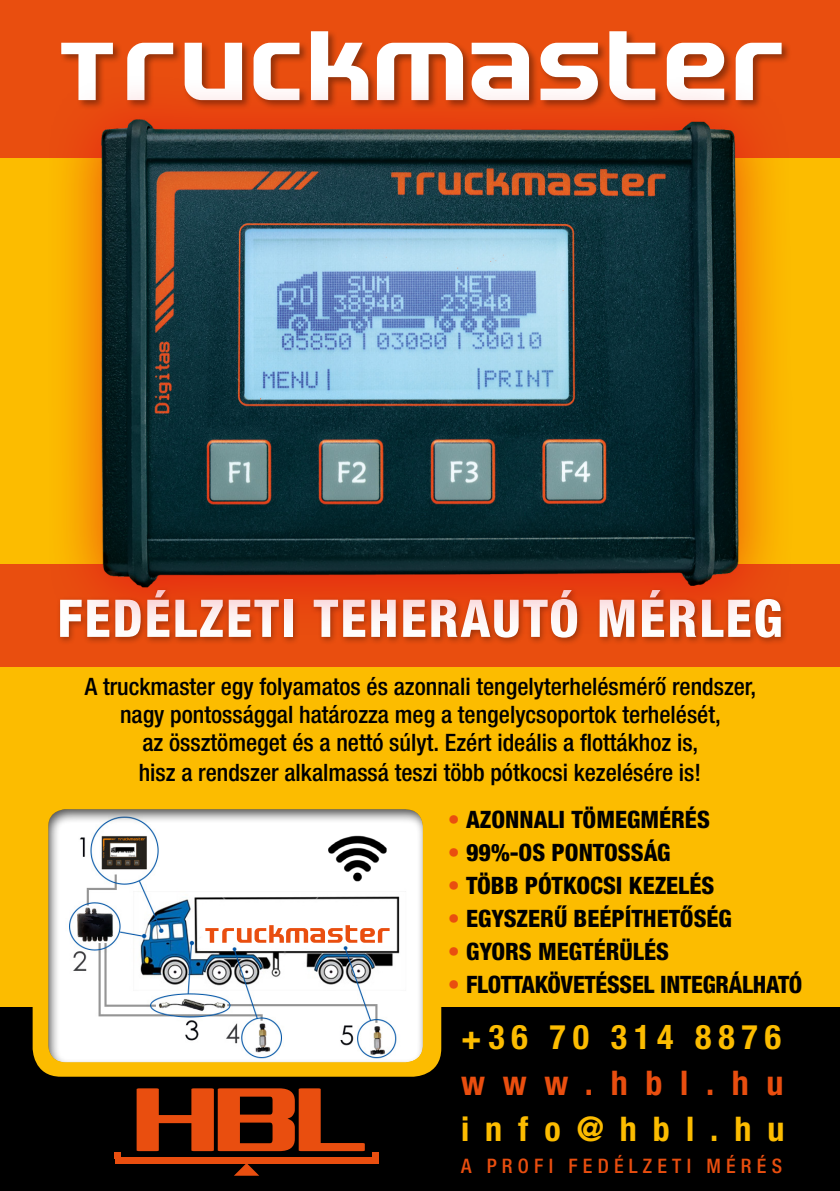
<style>
.page{position:relative;width:840px;height:1191px;background:#fff}
.page>*{position:absolute;margin:0;border:0;box-sizing:border-box;transform-origin:0 0}
.t1{font:800 condensed 52px "Helvetica Neue LT Pro";letter-spacing:.04em;color:#fff}
.t2{font:700 condensed 34px "Helvetica Neue LT Pro";letter-spacing:.2em;color:#fcbc00}
.t3{font:700 condensed 34px "Helvetica Neue LT Pro";letter-spacing:.47em;color:#fcbc00}
.t4{font:700 condensed 34px "Helvetica Neue LT Pro";letter-spacing:.52em;color:#e94e0f}
.t5{font:500 condensed 24px/28.6px "Helvetica Neue LT Pro";color:#000;text-align:center}
.t6{font:800 condensed 24px "Helvetica Neue LT Pro";color:#000}
.t7{font:500 condensed 20px "Helvetica Neue LT Pro";letter-spacing:.26em;color:#e94e0f}
.s1{color:#e94e0f}
</style>
<div class="page">
<div style="left:0;top:611px;width:839px;height:580px;background:#fcbc00"></div>
<div style="left:0;top:0;width:839px;height:611px;background:#fcbc00"></div>
<div style="left:0;top:564px;width:839px;height:102px;background:#e94e0f"></div>
<div style="left:0;top:0;width:839px;height:158px;background:#e94e0f"></div>
<div style="left:0;top:1007px;width:839px;height:184px;background:#000"></div>
<div style="left:59px;top:29px;width:732px;height:81px;background:#000;opacity:.37"></div>
<svg style="left:61px;top:31px;width:720px;height:41px"></svg>
<div style="left:45px;top:72px;width:750px;height:572px;background:#e30613;opacity:.63"></div>
<img style="left:71px;top:89px;width:697px;height:516px">
<div style="left:33px;top:789px;width:408px;height:287px;background:#fcbc00;border-radius:28px"></div>
<div style="left:32px;top:794px;width:407px;height:268px;background:#000;opacity:.7"></div>
<svg style="left:205px;top:925px;width:184px;height:17px;background:#f5b296"></svg>
<img style="left:328px;top:829px;width:58px;height:58px">
<div style="left:115px;top:1157px;width:263px;height:6px;background:#e94e0f"></div>
<div style="left:115px;top:1152px;width:6px;height:7px;background:#e94e0f"></div>
<div style="left:371px;top:1152px;width:7px;height:7px;background:#e94e0f"></div>
<svg style="left:234px;top:1163px;width:25px;height:12px"></svg>
<svg style="left:136px;top:1088px;width:228px;height:63px"></svg>
<h1 class="t1" style="left:57px;top:586px;width:726px">FEDÉLZETI TEHERAUTÓ MÉRLEG</h1>
<p class="t5" style="left:85px;top:671px;width:672px">A truckmaster egy folyamatos és azonnali tengelyterhelésmérő rendszer, nagy pontossággal határozza meg a tengelycsoportok terhelését,<br>az össztömeget és a nettó súlyt. Ezért ideális a flottákhoz is,<br>hisz a rendszer alkalmassá teszi több pótkocsi kezelésére is!</p>
<p class="t6" style="left:447px;top:805px;width:263px"><span class="s1">•</span> AZONNALI TÖMEGMÉRÉS</p>
<p class="t6" style="left:447px;top:838px;width:224px"><span class="s1">•</span> 99%-OS PONTOSSÁG</p>
<p class="t6" style="left:447px;top:871px;width:268px"><span class="s1">•</span> TÖBB PÓTKOCSI KEZELÉS</p>
<p class="t6" style="left:447px;top:904px;width:285px"><span class="s1">•</span> EGYSZERŰ BEÉPÍTHETŐSÉG</p>
<p class="t6" style="left:447px;top:937px;width:222px"><span class="s1">•</span> GYORS MEGTÉRÜLÉS</p>
<p class="t6" style="left:447px;top:970px;width:356px"><span class="s1">•</span> FLOTTAKÖVETÉSSEL INTEGRÁLHATÓ</p>
<h2 class="t2" style="left:461px;top:1016px;width:321px">+36 70 314 8876</h2>
<h2 class="t4" style="left:461px;top:1062px;width:324px">www.hbl.hu</h2>
<h2 class="t3" style="left:461px;top:1108px;width:324px">info@hbl.hu</h2>
<p class="t7" style="left:461px;top:1154px;width:322px">A PROFI FEDÉLZETI MÉRÉS</p>
</div>
